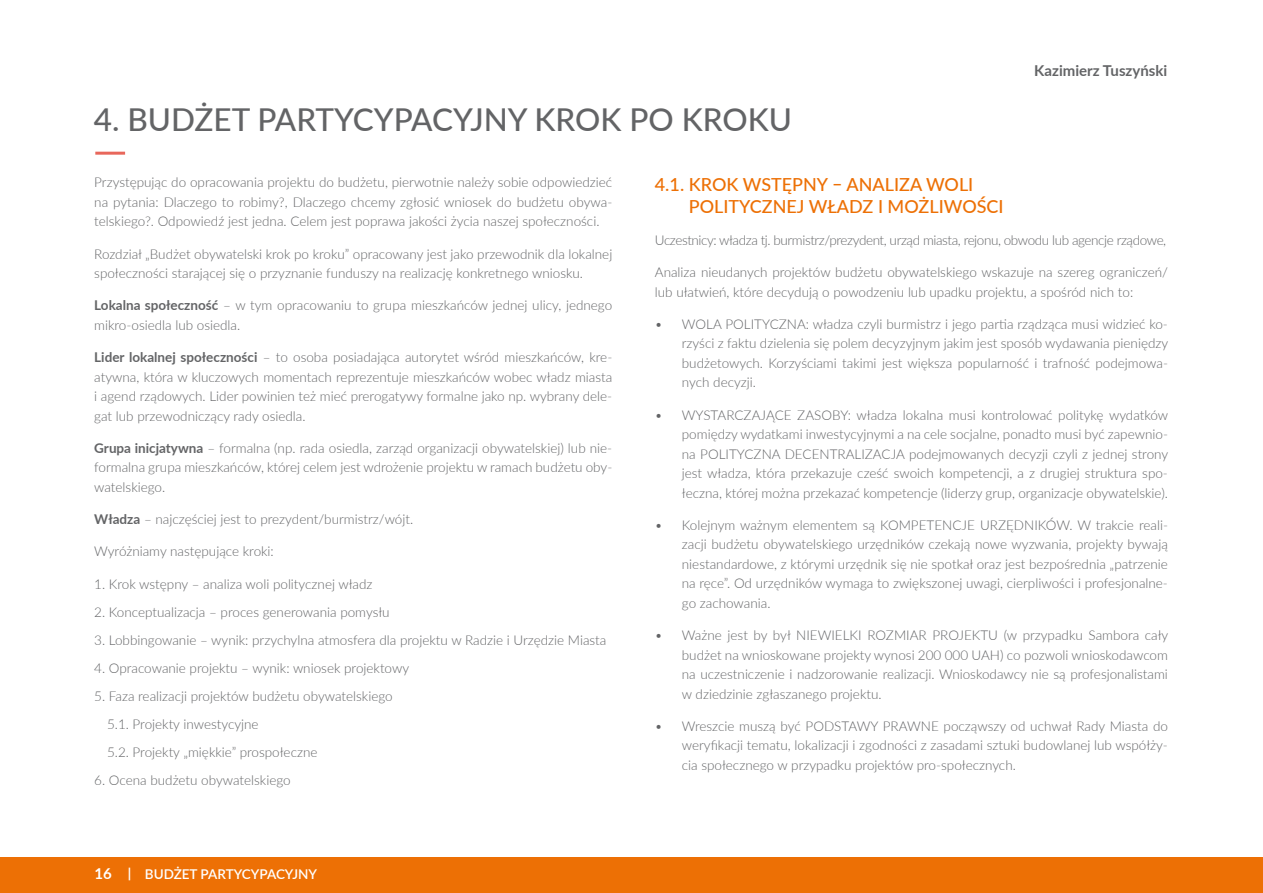
<style>
.page{position:relative;width:1263px;height:893px;background:#fff}
.page>*{position:absolute;margin:0;border:0;box-sizing:border-box;transform-origin:0 0}
.t1{font:500 31.5px "Lato";color:#636466}
.t2{font:500 18px/21.6px "Lato";color:#ed7005}
.t3{font:700 15px "Lato";color:#636466}
.t4{font:300 13.5px/19.5px "Lato";color:#636466;text-align:justify}
.t5{font:300 13.5px "Lato";letter-spacing:-.03em;color:#636466}
.t6{font:600 13.5px "Lato";color:#fff}
.s1{font-weight:700}
.s2{font-weight:700;font-size:15px}
</style>
<div class="page">
<div style="left:0;top:857px;width:1263px;height:36px;background:#ed7005"></div>
<hr style="left:95px;top:152px;width:30px;height:3px;background:#e8675b">
<h1 class="t1" style="left:94px;top:97px;width:700px">4. BUDŻET PARTYCYPACYJNY KROK PO KROKU</h1>
<p class="t3" style="left:1034px;top:59px;width:134px">Kazimierz Tuszyński</p>
<p class="t4" style="left:94px;top:172px;width:520px">Przystępując do opracowania projektu do budżetu, pierwotnie należy sobie odpowiedzieć na pytania: Dlaczego to robimy?, Dlaczego chcemy zgłosić wniosek do budżetu obywa&shy;telskiego?. Odpowiedź jest jedna. Celem jest poprawa jakości życia naszej społeczności.</p>
<p class="t4" style="left:94px;top:243px;width:519px">Rozdział „Budżet obywatelski krok po kroku” opracowany jest jako przewodnik dla lokalnej społeczności starającej się o przyznanie funduszy na realizację konkretnego wniosku.</p>
<p class="t4" style="left:94px;top:295px;width:519px"><span class="s1">Lokalna społeczność</span> – w tym opracowaniu to grupa mieszkańców jednej ulicy, jednego mikro-osiedla lub osiedla.</p>
<p class="t4" style="left:94px;top:347px;width:520px"><span class="s1">Lider lokalnej społeczności</span> – to osoba posiadająca autorytet wśród mieszkańców, kre&shy;atywna, która w kluczowych momentach reprezentuje mieszkańców wobec władz miasta i agend rządowych. Lider powinien też mieć prerogatywy formalne jako np. wybrany dele&shy;gat lub przewodniczący rady osiedla.</p>
<p class="t4" style="left:94px;top:438px;width:520px"><span class="s1">Grupa inicjatywna</span> – formalna (np. rada osiedla, zarząd organizacji obywatelskiej) lub nie&shy;formalna grupa mieszkańców, której celem jest wdrożenie projektu w ramach budżetu oby&shy;watelskiego.</p>
<p class="t4" style="left:94px;top:509px;width:320px"><span class="s1">Władza</span> – najczęściej jest to prezydent/burmistrz/wójt.</p>
<p class="t4" style="left:94px;top:541px;width:181px">Wyróżniamy następujące kroki:</p>
<p class="t4" style="left:94px;top:573px;width:280px">1. Krok wstępny – analiza woli politycznej władz</p>
<p class="t4" style="left:94px;top:601px;width:297px">2. Konceptualizacja – proces generowania pomysłu</p>
<p class="t4" style="left:94px;top:629px;width:514px">3. Lobbingowanie – wynik: przychylna atmosfera dla projektu w Radzie i Urzędzie Miasta</p>
<p class="t4" style="left:94px;top:657px;width:316px">4. Opracowanie projektu – wynik: wniosek projektowy</p>
<p class="t4" style="left:107px;top:681px;width:287px;line-height:28px;text-align:left;text-indent:-13px">5. Faza realizacji projektów budżetu obywatelskiego<br>5.1. Projekty inwestycyjne<br>5.2. Projekty „miękkie” prospołeczne</p>
<p class="t4" style="left:94px;top:769px;width:198px">6. Ocena budżetu obywatelskiego</p>
<p class="t6" style="left:95px;top:865px;width:224px"><span class="s2">16</span> <span class="s1">|</span> BUDŻET PARTYCYPACYJNY</p>
<h2 class="t2" style="left:689px;top:173px;width:316px;text-indent:-34px">4.1. KROK WSTĘPNY – ANALIZA WOLI<br>POLITYCZNEJ WŁADZ I MOŻLIWOŚCI</h2>
<p class="t5" style="left:655px;top:231px;width:513px">Uczestnicy: władza tj. burmistrz/prezydent, urząd miasta, rejonu, obwodu lub agencje rządowe,</p>
<p class="t4" style="left:655px;top:262px;width:515px">Analiza nieudanych projektów budżetu obywatelskiego wskazuje na szereg ograniczeń/ lub ułatwień, które decydują o powodzeniu lub upadku projektu, a spośród nich to:</p>
<p class="t4" style="left:682px;top:314px;width:488px;text-indent:-27px">• WOLA POLITYCZNA: władza czyli burmistrz i jego partia rządząca musi widzieć ko&shy;rzyści z faktu dzielenia się polem decyzyjnym jakim jest sposób wydawania pieniędzy budżetowych. Korzyściami takimi jest większa popularność i trafność podejmowa&shy;nych decyzji.</p>
<p class="t4" style="left:682px;top:404px;width:488px;text-indent:-27px">• WYSTARCZAJĄCE ZASOBY: władza lokalna musi kontrolować politykę wydatków pomiędzy wydatkami inwestycyjnymi a na cele socjalne, ponadto musi być zapewnio&shy;na POLITYCZNA DECENTRALIZACJA podejmowanych decyzji czyli z jednej strony jest władza, która przekazuje cześć swoich kompetencji, a z drugiej struktura spo&shy;łeczna, której można przekazać kompetencje (liderzy grup, organizacje obywatelskie).</p>
<p class="t4" style="left:682px;top:515px;width:488px;text-indent:-27px">• Kolejnym ważnym elementem są KOMPETENCJE URZĘDNIKÓW. W trakcie reali&shy;zacji budżetu obywatelskiego urzędników czekają nowe wyzwania, projekty bywają niestandardowe, z którymi urzędnik się nie spotkał oraz jest bezpośrednia „patrzenie na ręce”. Od urzędników wymaga to zwiększonej uwagi, cierpliwości i profesjonalne&shy;go zachowania.</p>
<p class="t4" style="left:682px;top:625px;width:488px;text-indent:-27px">• Ważne jest by był NIEWIELKI ROZMIAR PROJEKTU (w przypadku Sambora cały budżet na wnioskowane projekty wynosi 200 000 UAH) co pozwoli wnioskodawcom na uczestniczenie i nadzorowanie realizacji. Wnioskodawcy nie są profesjonalistami w dziedzinie zgłaszanego projektu.</p>
<p class="t4" style="left:682px;top:716px;width:488px;text-indent:-27px">• Wreszcie muszą być PODSTAWY PRAWNE począwszy od uchwał Rady Miasta do weryfikacji tematu, lokalizacji i zgodności z zasadami sztuki budowlanej lub współży&shy;cia społecznego w przypadku projektów pro-społecznych.</p>
</div>
